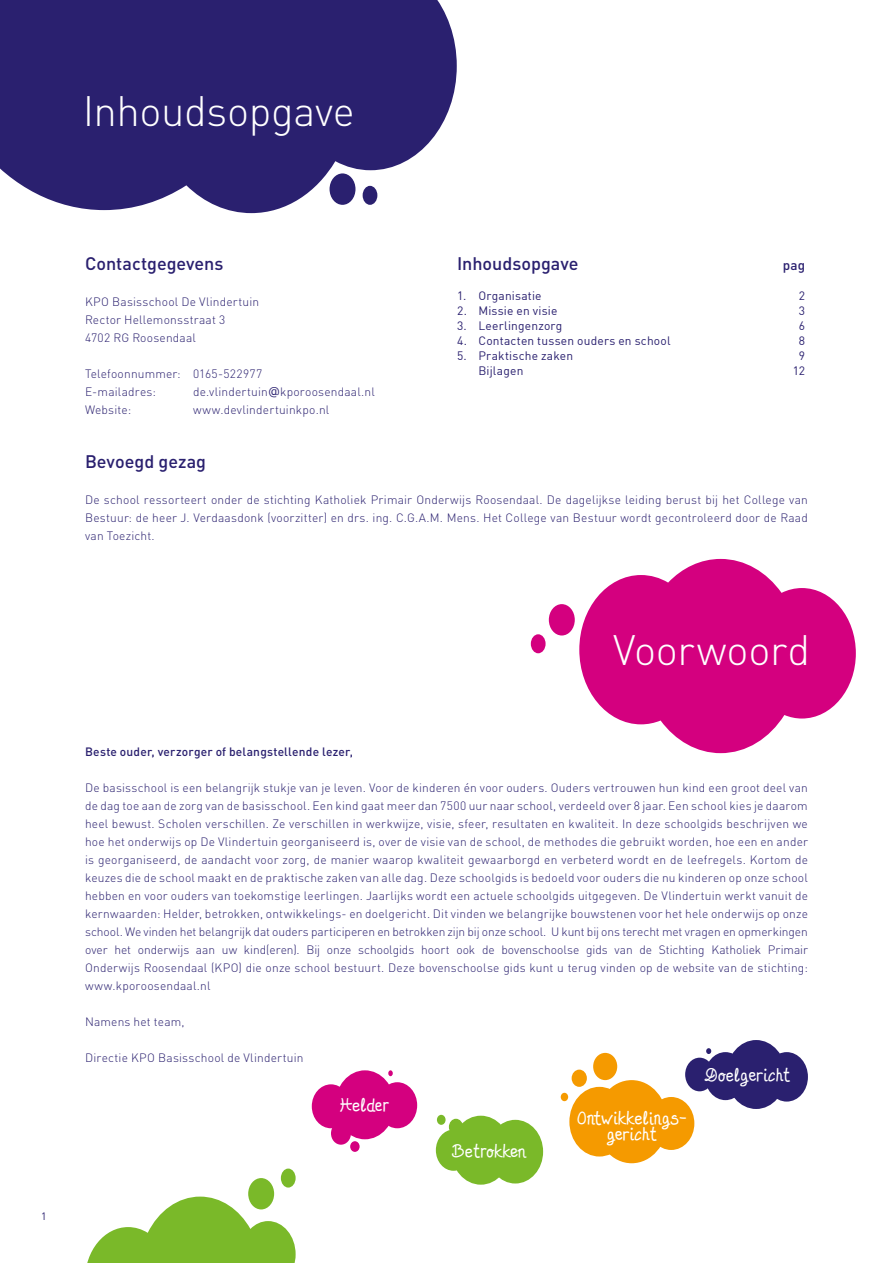
<style>
.page{position:relative;width:893px;height:1263px;background:#fff}
.page>*{position:absolute;margin:0;border:0;box-sizing:border-box;transform-origin:0 0}
.t1{font:300 42px "DIN Pro";letter-spacing:-.01em;color:#fff}
.t2{font:18px/16.4px "Desard";color:#fff;text-align:center}
.t3{font:500 18px "DIN Pro";color:#2a206f}
.t4{font:500 13.5px "DIN Pro";color:#2a206f}
.t5{font:300 12px/18px "DIN Pro";letter-spacing:.015em;color:#2a206f;text-align:justify}
.t6{font:12px "DIN";letter-spacing:.015em;color:#2a206f}
.t7{font:500 12px "DIN Pro";letter-spacing:.015em;color:#2a206f}
.t8{font:10.5px "DIN";color:#2a206f}
.s1{font-family:"Verdana";font-weight:400}
</style>
<div class="page">
<div style="left:596px;top:1080px;width:71px;height:83px;background:#f59a00;border-radius:50%"></div>
<div style="left:648px;top:1097px;width:46px;height:53px;background:#f59a00;border-radius:50%"></div>
<div style="left:569px;top:1087px;width:60px;height:69px;background:#f59a00;border-radius:50%"></div>
<div style="left:593px;top:1053px;width:24px;height:27px;background:#f59a00;border-radius:50%"></div>
<div style="left:561px;top:1093px;width:7px;height:8px;background:#f59a00;border-radius:50%"></div>
<div style="left:572px;top:1069px;width:15px;height:18px;background:#f59a00;border-radius:50%"></div>
<div style="left:549px;top:604px;width:26px;height:31px;background:#d4007f;border-radius:50%"></div>
<svg style="left:579px;top:559px;width:277px;height:194px;fill:#d4007f"></svg>
<svg style="left:0;top:0;width:457px;height:213px;background:#433a80"></svg>
<div style="left:531px;top:634px;width:15px;height:19px;background:#d4007f;border-radius:50%"></div>
<div style="left:363px;top:186px;width:14px;height:19px;background:#2a206f;border-radius:50%"></div>
<div style="left:248px;top:1178px;width:26px;height:31px;background:#7ab929;border-radius:50%"></div>
<div style="left:281px;top:1168px;width:15px;height:19px;background:#7ab929;border-radius:50%"></div>
<svg style="left:87px;top:1196px;width:209px;height:67px"></svg>
<div style="left:451px;top:1116px;width:60px;height:69px;background:#7ab929;border-radius:50%"></div>
<div style="left:487px;top:1120px;width:56px;height:63px;background:#7ab929;border-radius:50%"></div>
<div style="left:436px;top:1129px;width:35px;height:42px;background:#7ab929;border-radius:50%"></div>
<div style="left:449px;top:1119px;width:14px;height:16px;background:#7ab929;border-radius:50%"></div>
<div style="left:437px;top:1115px;width:9px;height:10px;background:#7ab929;border-radius:50%"></div>
<div style="left:726px;top:1040px;width:60px;height:69px;background:#2a206f;border-radius:50%"></div>
<div style="left:705px;top:1052px;width:41px;height:48px;background:#2a206f;border-radius:50%"></div>
<div style="left:685px;top:1058px;width:29px;height:33px;background:#2a206f;border-radius:50%"></div>
<div style="left:765px;top:1052px;width:43px;height:49px;background:#2a206f;border-radius:50%"></div>
<svg style="left:706px;top:1048px;width:5px;height:6px"></svg>
<div style="left:331px;top:1122px;width:20px;height:23px;background:#d4007f;border-radius:50%"></div>
<div style="left:350px;top:1141px;width:10px;height:11px;background:#d4007f;border-radius:50%"></div>
<div style="left:335px;top:1070px;width:60px;height:69px;background:#d4007f;border-radius:50%"></div>
<div style="left:312px;top:1084px;width:38px;height:44px;background:#d4007f;border-radius:50%"></div>
<div style="left:377px;top:1082px;width:40px;height:46px;background:#d4007f;border-radius:50%"></div>
<svg style="left:388px;top:1070px;width:5px;height:6px"></svg>
<h1 class="t1" style="left:83px;top:82px;width:273px">Inhoudsopgave</h1>
<p class="t8" style="left:41px;top:1210px;width:7px">1</p>
<h2 class="t3" style="left:85px;top:251px;width:140px">Contactgegevens</h2>
<p class="t5" style="left:85px;top:292px;width:176px;text-align:left">KPO Basisschool De Vlindertuin<br>Rector Hellemonsstraat 3<br>4702 RG Roosendaal</p>
<p class="t5" style="left:85px;top:364px;width:179px">Telefoonnummer: 0165-522977<br>E-mailadres:</p>
<p class="t5" style="left:193px;top:382px;width:183px">de.vlindertuin<span class="s1">@</span>kporoosendaal.nl</p>
<p class="t5" style="left:85px;top:400px;width:48px">Website:</p>
<p class="t5" style="left:193px;top:400px;width:138px">www.devlindertuinkpo.nl</p>
<h2 class="t3" style="left:457px;top:251px;width:123px">Inhoudsopgave</h2>
<p class="t4" style="left:783px;top:256px;width:24px">pag</p>
<p class="t6" style="left:457px;top:288px;width:86px">1. Organisatie</p>
<p class="t6" style="left:799px;top:288px;width:8px">2</p>
<p class="t6" style="left:457px;top:303px;width:102px">2. Missie en visie</p>
<p class="t6" style="left:799px;top:303px;width:8px">3</p>
<p class="t6" style="left:457px;top:318px;width:107px">3. Leerlingenzorg</p>
<p class="t6" style="left:799px;top:318px;width:8px">6</p>
<p class="t6" style="left:457px;top:333px;width:215px">4. Contacten tussen ouders en school</p>
<p class="t6" style="left:799px;top:333px;width:8px">8</p>
<p class="t6" style="left:457px;top:348px;width:118px">5. Praktische zaken</p>
<p class="t6" style="left:799px;top:348px;width:8px">9</p>
<p class="t6" style="left:478px;top:363px;width:47px">Bijlagen</p>
<p class="t6" style="left:793px;top:363px;width:14px">12</p>
<h2 class="t3" style="left:85px;top:449px;width:123px">Bevoegd gezag</h2>
<p class="t5" style="left:85px;top:490px;width:724px">De school ressorteert onder de stichting Katholiek Primair Onderwijs Roosendaal. De dagelijkse leiding berust bij het College van Bestuur: de heer J. Verdaasdonk (voorzitter) en drs. ing. C.G.A.M. Mens. Het College van Bestuur wordt gecontroleerd door de Raad van Toezicht.</p>
<h1 class="t1" style="left:613px;top:621px;width:199px">Voorwoord</h1>
<p class="t7" style="left:85px;top:744px;width:269px">Beste ouder, verzorger of belangstellende lezer,</p>
<p class="t5" style="left:85px;top:778px;width:724px">De basisschool is een belangrijk stukje van je leven. Voor de kinderen én voor ouders. Ouders vertrouwen hun kind een groot deel van de dag toe aan de zorg van de basisschool. Een kind gaat meer dan 7500 uur naar school, verdeeld over 8 jaar. Een school kies je daarom heel bewust. Scholen verschillen. Ze verschillen in werkwijze, visie, sfeer, resultaten en kwaliteit. In deze schoolgids beschrijven we hoe het onderwijs op De Vlindertuin georganiseerd is, over de visie van de school, de methodes die gebruikt worden, hoe een en ander is georganiseerd, de aandacht voor zorg, de manier waarop kwaliteit gewaarborgd en verbeterd wordt en de leefregels. Kortom de keuzes die de school maakt en de praktische zaken van alle dag. Deze schoolgids is bedoeld voor ouders die nu kinderen op onze school hebben en voor ouders van toekomstige leerlingen. Jaarlijks wordt een actuele schoolgids uitgegeven. De Vlindertuin werkt vanuit de kernwaarden: Helder, betrokken, ontwikkelings- en doelgericht. Dit vinden we belangrijke bouwstenen voor het hele onderwijs op onze school. We vinden het belangrijk dat ouders participeren en betrokken zijn bij onze school. U kunt bij ons terecht met vragen en opmerkingen over het onderwijs aan uw kind(eren). Bij onze schoolgids hoort ook de bovenschoolse gids van de Stichting Katholiek Primair Onderwijs Roosendaal (KPO) die onze school bestuurt. Deze bovenschoolse gids kunt u terug vinden op de website van de stichting: www.kporoosendaal.nl</p>
<p class="t5" style="left:85px;top:1012px;width:101px">Namens het team,</p>
<p class="t5" style="left:85px;top:1048px;width:220px">Directie KPO Basisschool de Vlindertuin</p>
<h2 class="t2" style="left:340px;top:1098px;width:51px">Helder</h2>
<h2 class="t2" style="left:452px;top:1143px;width:76px">Betrokken</h2>
<h2 class="t2" style="left:577px;top:1110px;width:112px">Ontwikkelings&shy;gericht</h2>
<h2 class="t2" style="left:705px;top:1067px;width:87px">Doelgericht</h2>
</div>
